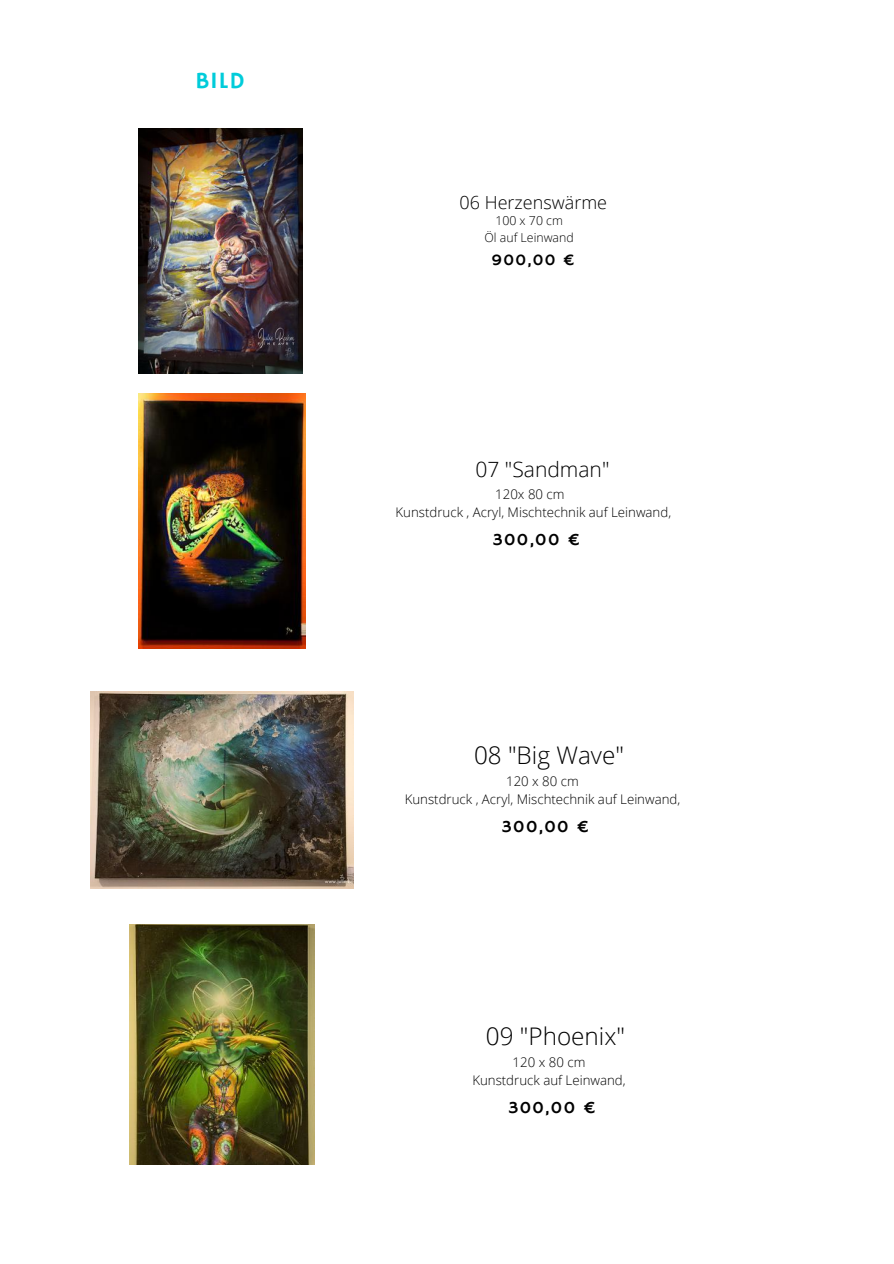
<style>
.page{position:relative;width:894px;height:1264px;background:#fff}
.page>*{position:absolute;margin:0;border:0;box-sizing:border-box;transform-origin:0 0}
.t1{font:300 24.3px "Open Sans";color:#000}
.t2{font:23.25px "Hammersmith One";color:#00ccda}
.t3{font:300 21px "Open Sans";color:#000}
.t4{font:300 18px "Open Sans";color:#000}
.t5{font:17.1px "Hammersmith One";letter-spacing:.08em;color:#000}
.t6{font:16.05px "Hammersmith One";color:#000}
.t7{font:300 13.2px/18.5px "Open Sans";color:#000;text-align:center}
.t8{font:300 12.3px/17.2px "Open Sans";color:#000;text-align:center}
</style>
<div class="page">
<img style="left:139px;top:128px;width:163px;height:246px">
<img style="left:139px;top:394px;width:166px;height:254px">
<img style="left:91px;top:691px;width:262px;height:197px">
<img style="left:130px;top:924px;width:185px;height:240px">
<h2 class="t2" style="left:195px;top:67px;width:51px">BILD</h2>
<h3 class="t4" style="left:459px;top:190px;width:149px">06 Herzenswärme</h3>
<p class="t8" style="left:484px;top:211px;width:91px">100 x 70 cm<br>Öl auf Leinwand</p>
<p class="t6" style="left:491px;top:250px;width:85px">900,00 €</p>
<h3 class="t3" style="left:475px;top:454px;width:135px">07 "Sandman"</h3>
<p class="t7" style="left:395px;top:484px;width:277px">120x 80 cm<br>Kunstdruck , Acryl, Mischtechnik auf Leinwand,</p>
<p class="t5" style="left:492px;top:529px;width:89px">300,00 €</p>
<h1 class="t1" style="left:474px;top:738px;width:151px">08 "Big Wave"</h1>
<p class="t7" style="left:404px;top:771px;width:277px">120 x 80 cm<br>Kunstdruck , Acryl, Mischtechnik auf Leinwand,</p>
<p class="t5" style="left:502px;top:816px;width:89px">300,00 €</p>
<h1 class="t1" style="left:486px;top:1019px;width:141px">09 "Phoenix"</h1>
<p class="t7" style="left:472px;top:1052px;width:155px">120 x 80 cm<br>Kunstdruck auf Leinwand,</p>
<p class="t5" style="left:508px;top:1097px;width:89px">300,00 €</p>
</div>
